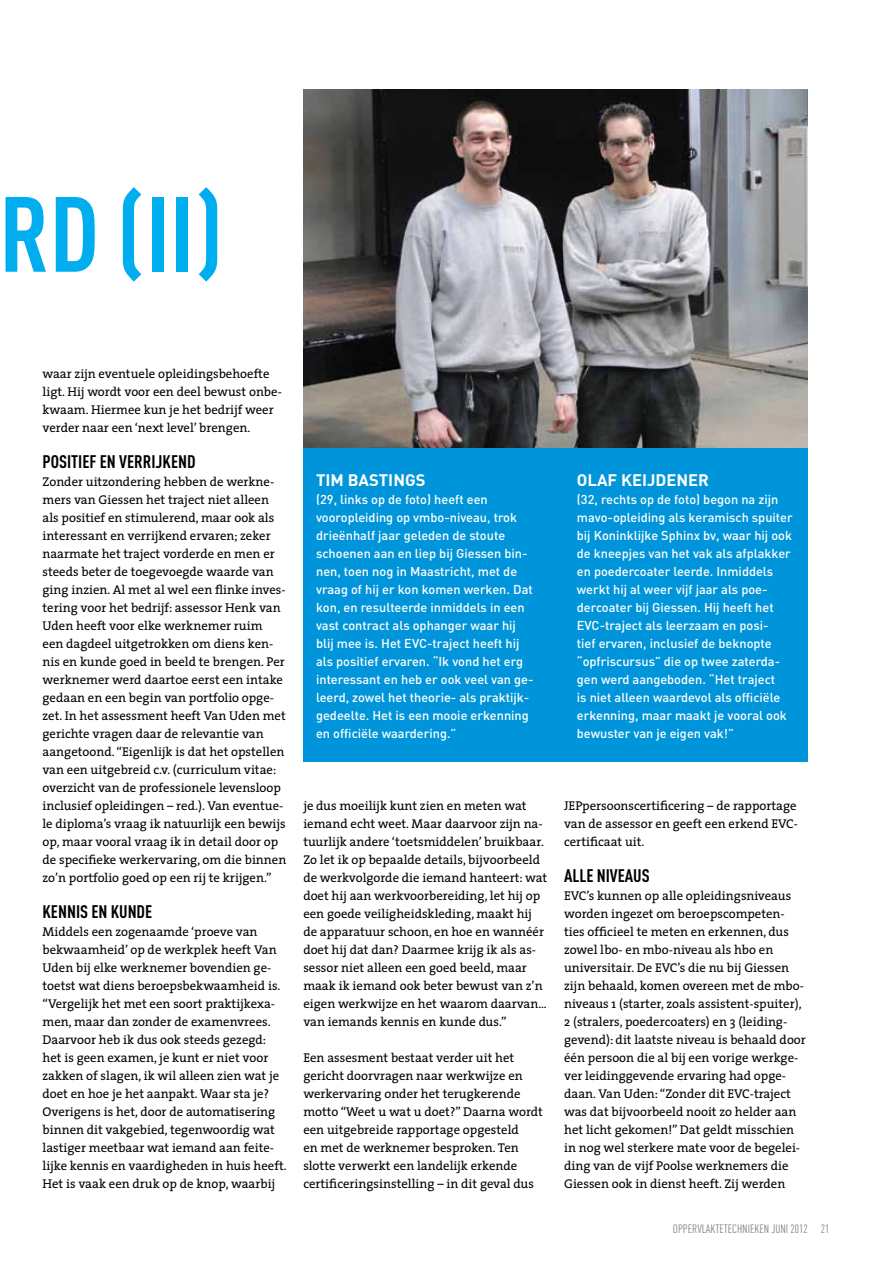
<style>
.page{position:relative;width:893px;height:1263px;background:#fff}
.page>*{position:absolute;margin:0;border:0;box-sizing:border-box;transform-origin:0 0}
.t1{font:700 105px "DIN Cond";color:#00aeef}
.t2{font:700 18px "DIN Cond";color:#000}
.t3{font:700 16.5px "DIN";color:#fff}
.t4{font:12.75px/18px "The Serif";color:#000}
.t5{font:500 12.75px/18px "DIN";color:#fff}
.t6{font:12px "DIN Cond";color:#808285}
</style>
<div class="page">
<div style="left:303px;top:426px;width:505px;height:336px;background:#0095da"></div>
<img style="left:303px;top:89px;width:505px;height:359px">
<h1 class="t1" style="left:-1px;top:170px;width:224px">RD (II)</h1>
<p class="t4" style="left:43px;top:364px;width:241px">waar zijn eventuele opleidingsbehoefte ligt. Hij wordt voor een deel bewust onbe&shy;kwaam. Hiermee kun je het bedrijf weer verder naar een ‘next level’ brengen.</p>
<h2 class="t2" style="left:43px;top:451px;width:155px">POSITIEF EN VERRIJKEND</h2>
<p class="t4" style="left:43px;top:472px;width:245px">Zonder uitzondering hebben de werkne&shy;mers van Giessen het traject niet alleen als positief en stimulerend, maar ook als interessant en verrijkend ervaren; zeker naarmate het traject vorderde en men er steeds beter de toegevoegde waarde van ging inzien. Al met al wel een flinke inves&shy;tering voor het bedrijf: assessor Henk van Uden heeft voor elke werknemer ruim een dagdeel uitgetrokken om diens ken&shy;nis en kunde goed in beeld te brengen. Per werknemer werd daartoe eerst een intake gedaan en een begin van portfolio opge&shy;zet. In het assessment heeft Van Uden met gerichte vragen daar de relevantie van aangetoond. “Eigenlijk is dat het opstellen van een uitgebreid c.v. (curriculum vitae: overzicht van de professionele levensloop inclusief opleidingen – red.). Van eventue&shy;le diploma’s vraag ik natuurlijk een bewijs op, maar vooral vraag ik in detail door op de specifieke werkervaring, om die binnen zo’n portfolio goed op een rij te krijgen.”</p>
<h2 class="t2" style="left:43px;top:901px;width:111px">KENNIS EN KUNDE</h2>
<p class="t4" style="left:43px;top:922px;width:246px">Middels een zogenaamde ‘proeve van bekwaamheid’ op de werkplek heeft Van Uden bij elke werknemer bovendien ge&shy;toetst wat diens beroepsbekwaamheid is. “Vergelijk het met een soort praktijkexa&shy;men, maar dan zonder de examenvrees.<br>Daarvoor heb ik dus ook steeds gezegd: het is geen examen, je kunt er niet voor zakken of slagen, ik wil alleen zien wat je doet en hoe je het aanpakt. Waar sta je?<br>Overigens is het, door de automatisering binnen dit vakgebied, tegenwoordig wat lastiger meetbaar wat iemand aan feite&shy;lijke kennis en vaardigheden in huis heeft.<br>Het is vaak een druk op de knop, waarbij</p>
<p class="t3" style="left:316px;top:469px;width:111px">TIM BASTINGS</p>
<p class="t5" style="left:316px;top:490px;width:219px">(29, links op de foto) heeft een vooropleiding op vmbo-niveau, trok drieënhalf jaar geleden de stoute schoenen aan en liep bij Giessen bin&shy;nen, toen nog in Maastricht, met de vraag of hij er kon komen werken. Dat kon, en resulteerde inmiddels in een vast contract als ophanger waar hij blij mee is. Het EVC-traject heeft hij als positief ervaren. “Ik vond het erg interessant en heb er ook veel van ge&shy;leerd, zowel het theorie- als praktijk&shy;gedeelte. Het is een mooie erkenning en officiële waardering.”</p>
<p class="t4" style="left:303px;top:796px;width:245px">je dus moeilijk kunt zien en meten wat iemand echt weet. Maar daarvoor zijn na&shy;tuurlijk andere ‘toetsmiddelen’ bruikbaar.<br>Zo let ik op bepaalde details, bijvoorbeeld de werkvolgorde die iemand hanteert: wat doet hij aan werkvoorbereiding, let hij op een goede veiligheidskleding, maakt hij de apparatuur schoon, en hoe en wannéér doet hij dat dan? Daarmee krijg ik als as&shy;sessor niet alleen een goed beeld, maar maak ik iemand ook beter bewust van z’n eigen werkwijze en het waarom daarvan... van iemands kennis en kunde dus.”</p>
<p class="t4" style="left:303px;top:1048px;width:241px">Een assesment bestaat verder uit het gericht doorvragen naar werkwijze en werkervaring onder het terugkerende motto “Weet u wat u doet?” Daarna wordt een uitgebreide rapportage opgesteld<br>en met de werknemer besproken. Ten slotte verwerkt een landelijk erkende certificeringsinstelling – in dit geval dus</p>
<p class="t3" style="left:577px;top:469px;width:133px">OLAF KEIJDENER</p>
<p class="t5" style="left:577px;top:490px;width:217px">(32, rechts op de foto) begon na zijn mavo-opleiding als keramisch spuiter bij Koninklijke Sphinx bv, waar hij ook de kneepjes van het vak als afplakker en poedercoater leerde. Inmiddels werkt hij al weer vijf jaar als poe&shy;dercoater bij Giessen. Hij heeft het EVC-traject als leerzaam en posi-<br>tief ervaren, inclusief de beknopte “opfriscursus” die op twee zaterda&shy;gen werd aangeboden. “Het traject<br>is niet alleen waardevol als officiële erkenning, maar maakt je vooral ook bewuster van je eigen vak!”</p>
<p class="t4" style="left:564px;top:796px;width:235px;text-align:justify">JEPpersoonscertificering – de rapportage van de assessor en geeft een erkend EVC&shy;certificaat uit.</p>
<h2 class="t2" style="left:564px;top:865px;width:87px">ALLE NIVEAUS</h2>
<p class="t4" style="left:564px;top:886px;width:243px">EVC’s kunnen op alle opleidingsniveaus worden ingezet om beroepscompeten&shy;ties officieel te meten en erkennen, dus zowel lbo- en mbo-niveau als hbo en universitair. De EVC’s die nu bij Giessen zijn behaald, komen overeen met de mbo&shy;niveaus 1 (starter, zoals assistent-spuiter), 2 (stralers, poedercoaters) en 3 (leiding&shy;gevend): dit laatste niveau is behaald door één persoon die al bij een vorige werkge&shy;ver leidinggevende ervaring had opge&shy;daan. Van Uden: “Zonder dit EVC-traject was dat bijvoorbeeld nooit zo helder aan het licht gekomen!” Dat geldt misschien in nog wel sterkere mate voor de begelei&shy;ding van de vijf Poolse werknemers die Giessen ook in dienst heeft. Zij werden</p>
<p class="t6" style="left:673px;top:1221px;width:158px">OPPERVLAKTETECHNIEKEN JUNI 2012 21</p>
</div>
